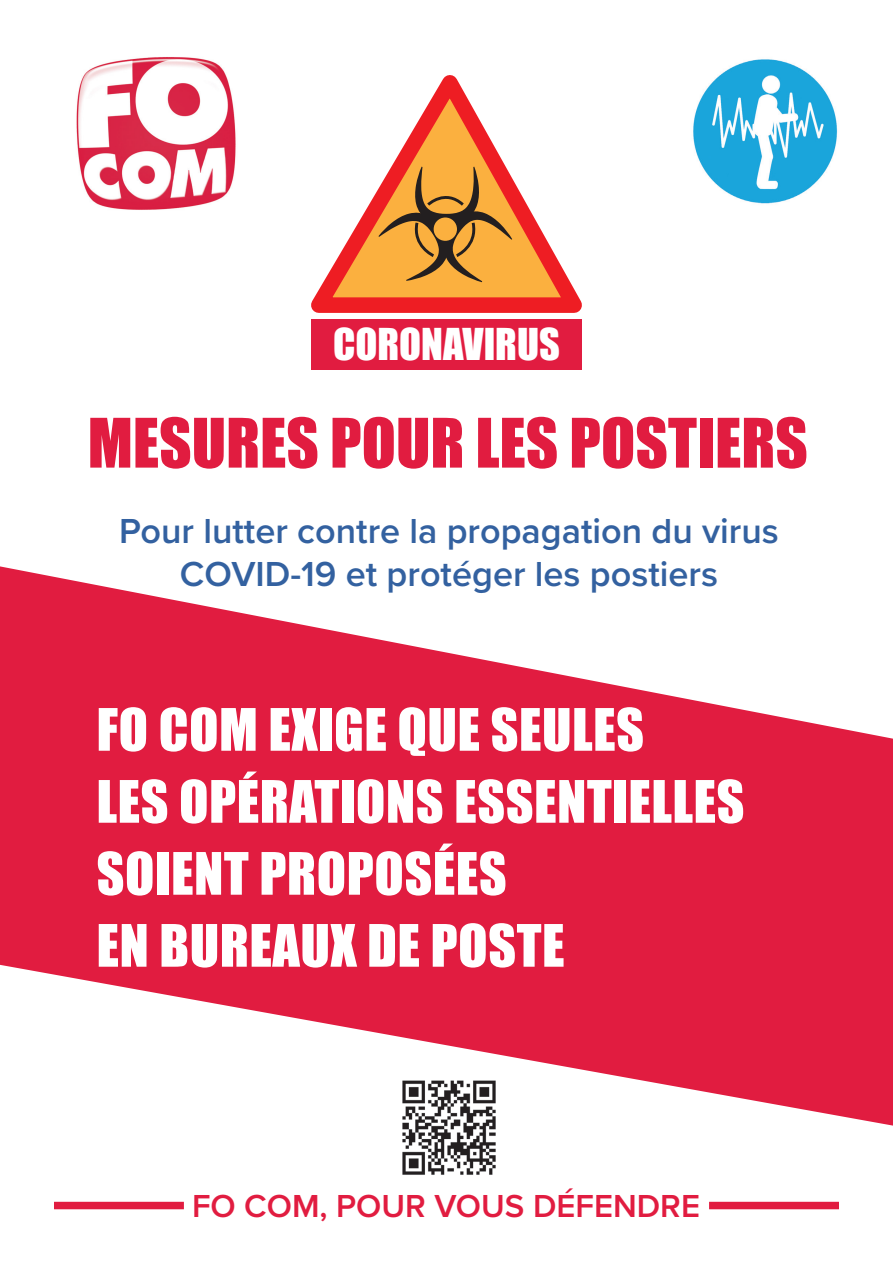
<style>
.page{position:relative;width:893px;height:1263px;background:#fff}
.page>*{position:absolute;margin:0;border:0;box-sizing:border-box;transform-origin:0 0}
.t1{font:63px "Impact";color:#e11c40}
.t2{font:54px/72px "Impact";letter-spacing:.01em;color:#fff}
.t3{font:40.35px "Impact";color:#fff}
.t4{font:600 36px/43.2px "Proxima Nova";color:#3361a0;text-align:center}
.t5{font:600 33px "Proxima Nova";color:#e11c40}
</style>
<div class="page">
<svg style="left:0;top:566px;width:893px;height:559px;fill:#e11c40"></svg>
<img style="left:76px;top:57px;width:160px;height:153px">
<svg style="left:311px;top:75px;width:271px;height:238px"></svg>
<svg style="left:378px;top:167px;width:134px;height:115px;background:#d38c39"></svg>
<div style="left:311px;top:319px;width:271px;height:50px;background:#e11c40"></div>
<img style="left:693px;top:59px;width:145px;height:145px">
<div style="left:54px;top:1202px;width:130px;height:7px;background:#e11c40"></div>
<div style="left:709px;top:1202px;width:130px;height:7px;background:#e11c40"></div>
<img style="left:396px;top:1075px;width:106px;height:100px">
<p class="t3" style="left:333px;top:313px;width:228px">CORONAVIRUS</p>
<p class="t1" style="left:88px;top:394px;width:722px">MESURES POUR LES POSTIERS</p>
<p class="t4" style="left:119px;top:509px;width:661px">Pour lutter contre la propagation du virus<br>COVID-19 et protéger les postiers</p>
<p class="t2" style="left:97px;top:692px;width:649px">FO COM EXIGE QUE SEULES<br>LES OPÉRATIONS ESSENTIELLES<br>SOIENT PROPOSÉES<br>EN BUREAUX DE POSTE</p>
<p class="t5" style="left:192px;top:1181px;width:509px">FO COM, POUR VOUS DÉFENDRE</p>
</div>
